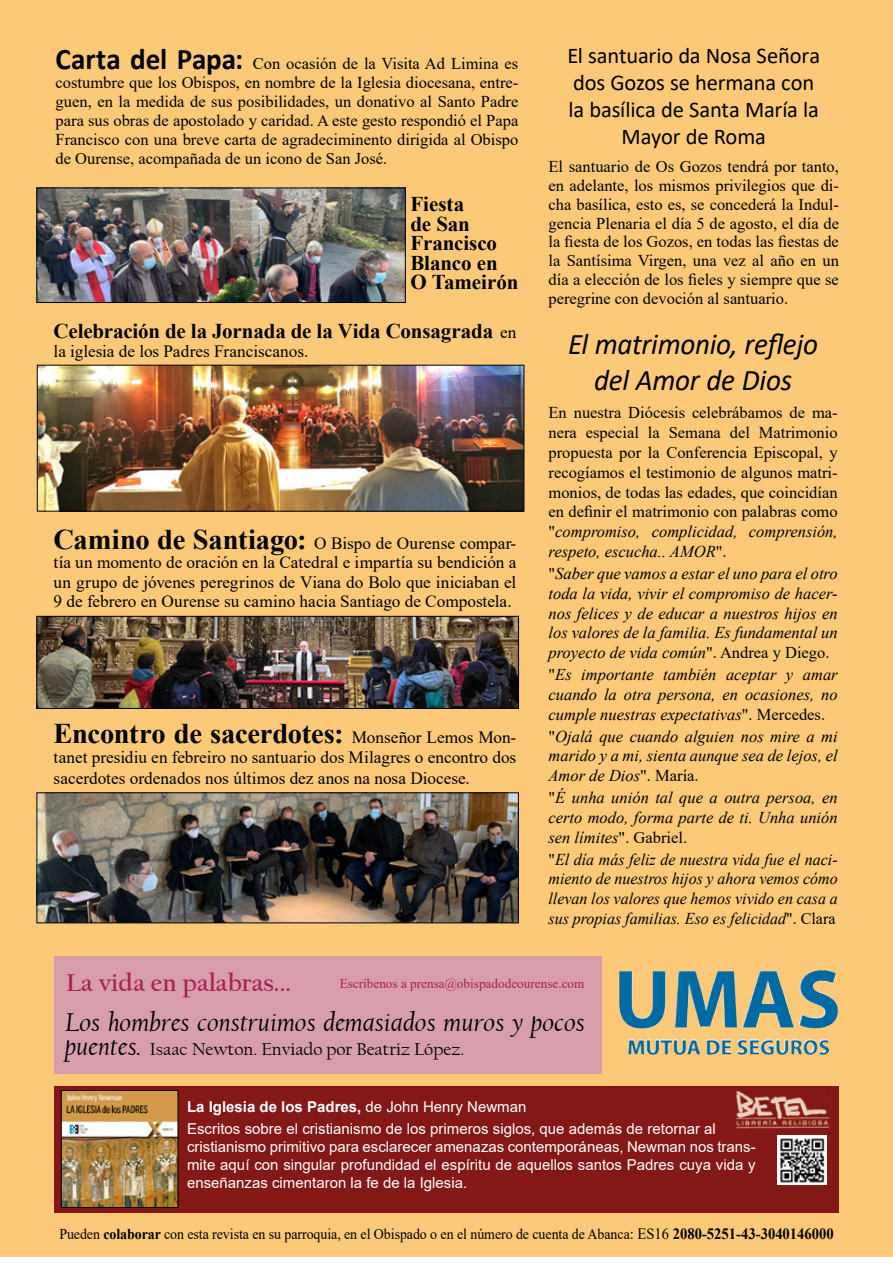
<style>
.page{position:relative;width:893px;height:1263px;background:#fff}
.page>*{position:absolute;margin:0;border:0;box-sizing:border-box;transform-origin:0 0}
.t1{font:italic 30px/36px "Calibri";letter-spacing:-.01em;color:#000;text-align:center}
.t2{font:700 28.5px "Times New Roman";letter-spacing:-.01em;color:#000}
.t3{font:italic 27px "Californian FB";color:#000}
.t4{font:700 25.5px "Californian FB";color:#a92346}
.t5{font:22.5px/27px "Calibri";letter-spacing:-.005em;color:#000;text-align:center}
.t6{font:700 21px/19.5px "Times New Roman";letter-spacing:-.005em;color:#000}
.t7{font:18px "Californian FB";color:#000}
.t8{font:17.25px/19.5px "Times New Roman";color:#000}
.t9{font:16.5px/18.9px "Times New Roman";color:#000;text-align:justify}
.t10{font:italic 16.5px/19.8px "Times New Roman";color:#000;text-align:justify}
.t11{font:15px/18px "Arial";color:#fff}
.t12{font:15px "Times New Roman";letter-spacing:-.005em;color:#000;scale:.93 1}
.t13{font:700 15px "Arial";color:#fff}
.t14{font:13.5px "Times New Roman";color:#a92346}
.s1{font-family:"Calibri";font-weight:700;font-size:30px}
.s2{font-style:italic}
.s3{font-style:normal}
.s4{font-weight:400;font-size:17.25px}
.s5{font-weight:700;font-size:28.5px}
.s6{font-style:italic;font-size:27px}
.s7{font-weight:400}
.s8{font-weight:700}
.s9{font-size:15.75px}
.s10{font-weight:700;font-size:15.75px}
</style>
<div class="page">
<div style="left:0;top:0;width:893px;height:1256px;background:#fcc978"></div>
<div style="left:54px;top:1086px;width:785px;height:127px;background:#841817"></div>
<div style="left:55px;top:956px;width:547px;height:118px;background:#d89dad"></div>
<img style="left:736px;top:1091px;width:94px;height:38px">
<img style="left:777px;top:1136px;width:49px;height:49px">
<img style="left:742px;top:970px;width:96px;height:58px">
<img style="left:63px;top:1092px;width:113px;height:114px">
<div style="left:61px;top:1090px;width:117px;height:118px;border:1px solid #000"></div>
<img style="left:39px;top:795px;width:478px;height:126px">
<div style="left:37px;top:793px;width:482px;height:130px;border:1px solid #000"></div>
<img style="left:39px;top:618px;width:478px;height:89px">
<div style="left:37px;top:616px;width:482px;height:93px;border:1px solid #000"></div>
<img style="left:39px;top:367px;width:483px;height:142px">
<div style="left:37px;top:365px;width:487px;height:146px;border:1px solid #000"></div>
<img style="left:39px;top:190px;width:365px;height:111px">
<div style="left:37px;top:188px;width:369px;height:115px;border:1px solid #000"></div>
<p class="t9" style="left:56px;top:54px;width:464px"><span class="s1">Carta del Papa:</span> Con ocasión de la Visita Ad Limina es costumbre que los Obispos, en nombre de la Iglesia diocesana, entre&shy;guen, en la medida de sus posibilidades, un donativo al Santo Padre para sus obras de apostolado y caridad. A este gesto respondió el Papa Francisco con una breve carta de agradeciminento dirigida al Obispo de Ourense, acompañada de un icono de San José.</p>
<p class="t5" style="left:567px;top:42px;width:254px">El santuario da Nosa Señora dos Gozos se hermana con la basílica de Santa María la<br>Mayor de Roma</p>
<p class="t9" style="left:548px;top:156px;width:292px">El santuario de Os Gozos tendrá por tanto, en adelante, los mismos privilegios que di&shy;cha basílica, esto es, se concederá la Indul&shy;gencia Plenaria el día 5 de agosto, el día de la fiesta de los Gozos, en todas las fiestas de la Santísima Virgen, una vez al año en un día a elección de los fieles y siempre que se peregrine con devoción al santuario.</p>
<p class="t1" style="left:568px;top:325px;width:251px">El matrimonio, reflejo del Amor de Dios</p>
<p class="t9" style="left:548px;top:402px;width:291px;line-height:19.8px">En nuestra Diócesis celebrábamos de ma&shy;nera especial la Semana del Matrimonio propuesta por la Conferencia Episcopal, y recogíamos el testimonio de algunos matri&shy;monios, de todas las edades, que coincidían en definir el matrimonio con palabras como "<span class="s2">compromiso, complicidad, comprensión, respeto, escucha.. AMOR</span>".</p>
<p class="t10" style="left:548px;top:563px;width:291px"><span class="s3">"</span>Saber que vamos a estar el uno para el otro toda la vida, vivir el compromiso de hacer&shy;nos felices y de educar a nuestros hijos en los valores de la familia. Es fundamental un proyecto de vida común<span class="s3">". Andrea y Diego.</span></p>
<p class="t10" style="left:548px;top:664px;width:291px"><span class="s3">"</span>Es importante también aceptar y amar cuando la otra persona, en ocasiones, no cumple nuestras expectativas<span class="s3">". Mercedes.</span></p>
<p class="t10" style="left:548px;top:726px;width:291px"><span class="s3">"</span>Ojalá que cuando alguien nos mire a mi marido y a mi, sienta aunque sea de lejos, el Amor de Dios<span class="s3">". María.</span></p>
<p class="t10" style="left:548px;top:787px;width:291px"><span class="s3">"</span>É unha unión tal que a outra persoa, en certo modo, forma parte de ti. Unha unión sen límites<span class="s3">". Gabriel.</span></p>
<p class="t10" style="left:548px;top:849px;width:291px"><span class="s3">"</span>El día más feliz de nuestra vida fue el naci&shy;miento de nuestros hijos y ahora vemos cómo llevan los valores que hemos vivido en casa a sus propias familias. Eso es felicidad<span class="s3">". Clara</span></p>
<p class="t6" style="left:410px;top:194px;width:110px">Fiesta<br>de San<br>Francisco<br>Blanco en<br>O Tameirón</p>
<p class="t6" style="left:54px;top:320px;width:464px">Celebración de la Jornada de la Vida Consagrada <span class="s4">en</span></p>
<p class="t8" style="left:54px;top:341px;width:256px">la iglesia de los Padres Franciscanos.</p>
<p class="t8" style="left:54px;top:533px;width:464px;text-align:justify"><span class="s5">Camino de Santiago:</span> O Bispo de Ourense compar&shy;tía un momento de oración en la Catedral e impartía su bendición a un grupo de jóvenes peregrinos de Viana do Bolo que iniciaban el 9 de febrero en Ourense su camino hacia Santiago de Compostela.</p>
<p class="t2" style="left:54px;top:713px;width:464px">Encontro de sacerdotes: <span class="s4">Monseñor Lemos Mon-</span></p>
<p class="t8" style="left:54px;top:747px;width:464px;line-height:20.7px">tanet presidiu en febreiro no santuario dos Milagres o encontro dos sacerdotes ordenados nos últimos dez anos na nosa Diocese.</p>
<p class="t4" style="left:67px;top:968px;width:226px">La vida en palabras...</p>
<p class="t14" style="left:340px;top:974px;width:246px">Escríbenos a prensa@obispadodeourense.com</p>
<p class="t3" style="left:65px;top:1007px;width:521px">Los hombres construimos demasiados muros y pocos</p>
<p class="t7" style="left:65px;top:1039px;width:401px"><span class="s6">puentes.</span> Isaac Newton. Enviado por Beatriz López.</p>
<p class="t13" style="left:187px;top:1096px;width:341px">La Iglesia de los Padres, <span class="s7">de John Henry Newman</span></p>
<p class="t11" style="left:187px;top:1120px;width:570px">Escritos sobre el cristianismo de los primeros siglos, que además de retornar al cristianismo primitivo para esclarecer amenazas contemporáneas, Newman nos trans&shy;mite aquí con singular profundidad el espíritu de aquellos santos Padres cuya vida y enseñanzas cimentaron la fe de la Iglesia.</p>
<p class="t12" style="left:59px;top:1224px;width:834px">Pueden <span class="s8">colaborar</span> con esta revista en su parroquia, en el Obispado o en el número de cuenta de Abanca<span class="s9">: ES16</span> <span class="s10">2080-5251-43-3040146000</span></p>
</div>
